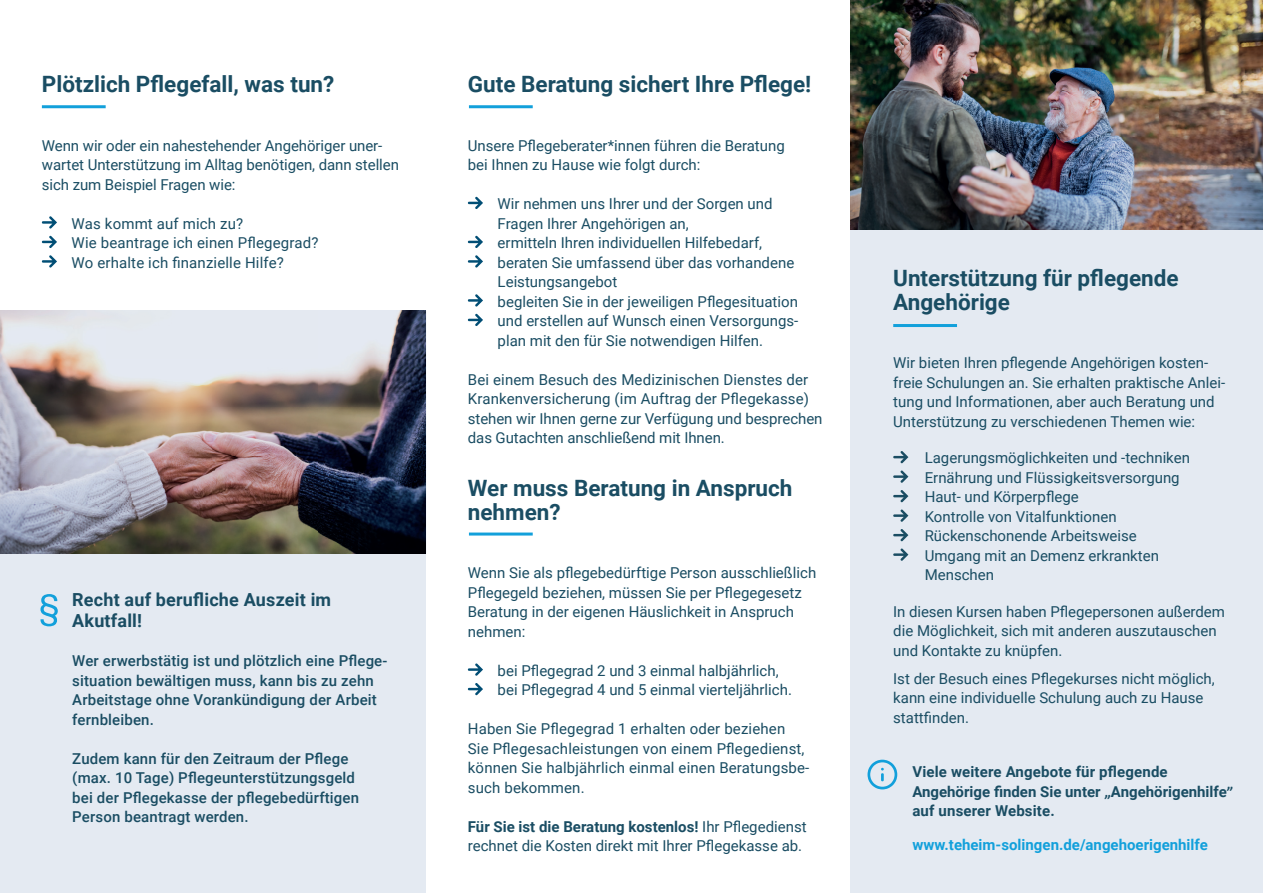
<style>
.page{position:relative;width:1263px;height:893px;background:#fff}
.page>*{position:absolute;margin:0;border:0;box-sizing:border-box;transform-origin:0 0}
.t1{font:700 22.5px/24px "Roboto";color:#1a4d63}
.t2{font:700 18px/21px "Roboto";letter-spacing:.01em;color:#1a4d63}
.t3{font:15px/19.5px "Roboto";color:#1a4d63}
.t4{font:500 15px/19.5px "Roboto";letter-spacing:.01em;color:#1a4d63}
.t5{font:700 15px/19.5px "Roboto";color:#1a4d63}
.t6{font:700 15px "Roboto";color:#12a0db}
.s1{font-weight:700}
.s2{font-family:"Calibri"}
</style>
<div class="page">
<div style="left:0;top:527px;width:425px;height:366px;background:#e4eaf2"></div>
<div style="left:850px;top:0;width:413px;height:893px;background:#e4eaf2"></div>
<svg style="left:42px;top:216px;width:15px;height:13px"></svg>
<svg style="left:42px;top:236px;width:15px;height:12px"></svg>
<svg style="left:42px;top:255px;width:15px;height:13px"></svg>
<svg style="left:468px;top:197px;width:15px;height:12px"></svg>
<svg style="left:468px;top:236px;width:15px;height:12px"></svg>
<svg style="left:468px;top:255px;width:15px;height:13px"></svg>
<svg style="left:468px;top:294px;width:15px;height:13px"></svg>
<svg style="left:468px;top:314px;width:15px;height:12px"></svg>
<svg style="left:468px;top:663px;width:15px;height:13px"></svg>
<svg style="left:468px;top:683px;width:15px;height:12px"></svg>
<svg style="left:893px;top:451px;width:15px;height:12px"></svg>
<svg style="left:893px;top:470px;width:15px;height:13px"></svg>
<svg style="left:893px;top:490px;width:15px;height:12px"></svg>
<svg style="left:893px;top:509px;width:15px;height:13px"></svg>
<svg style="left:893px;top:529px;width:15px;height:12px"></svg>
<svg style="left:893px;top:548px;width:15px;height:13px"></svg>
<hr style="left:893px;top:324px;width:64px;height:3px;background:#12a0db">
<hr style="left:469px;top:105px;width:64px;height:3px;background:#12a0db">
<hr style="left:469px;top:533px;width:64px;height:3px;background:#12a0db">
<hr style="left:42px;top:105px;width:64px;height:3px;background:#12a0db">
<svg style="left:867px;top:760px;width:30px;height:29px"></svg>
<hr style="left:425px;top:311px;width:1px;height:243px;background:#e4e9f1">
<img style="left:0;top:311px;width:425px;height:243px">
<svg style="left:40px;top:594px;width:18px;height:32px"></svg>
<img style="left:850px;top:0;width:413px;height:230px">
<h1 class="t1" style="left:42px;top:71px;width:294px">Plötzlich Pflegefall, was tun?</h1>
<p class="t3" style="left:42px;top:135px;width:359px">Wenn wir oder ein nahestehender Angehöriger uner&shy;wartet Unterstützung im Alltag benötigen, dann stellen sich zum Beispiel Fragen wie:</p>
<p class="t3" style="left:72px;top:213px;width:248px">Was kommt auf mich zu?<br>Wie beantrage ich einen Pflegegrad?<br>Wo erhalte ich finanzielle Hilfe?</p>
<p class="t2" style="left:72px;top:589px;width:260px">Recht auf berufliche Auszeit im<br>Akutfall!</p>
<p class="t4" style="left:72px;top:650px;width:317px">Wer erwerbstätig ist und plötzlich eine Pflege&shy;situation bewältigen muss, kann bis zu zehn Arbeitstage ohne Vorankündigung der Arbeit fernbleiben.</p>
<p class="t4" style="left:72px;top:748px;width:288px">Zudem kann für den Zeitraum der Pflege (max. 10 Tage) Pflegeunterstützungsgeld bei der Pflegekasse der pflegebedürftigen Person beantragt werden.</p>
<h1 class="t1" style="left:468px;top:71px;width:345px">Gute Beratung sichert Ihre Pflege!</h1>
<p class="t3" style="left:468px;top:135px;width:318px">Unsere Pflegeberater*innen führen die Beratung bei Ihnen zu Hause wie folgt durch:</p>
<p class="t3" style="left:498px;top:193px;width:302px">Wir nehmen uns Ihrer und der Sorgen und Fragen Ihrer Angehörigen an,<br>ermitteln Ihren individuellen Hilfebedarf, beraten Sie umfassend über das vorhandene Leistungsangebot<br>begleiten Sie in der jeweiligen Pflegesituation und erstellen auf Wunsch einen Versorgungs&shy;plan mit den für Sie notwendigen Hilfen.</p>
<p class="t3" style="left:468px;top:369px;width:356px">Bei einem Besuch des Medizinischen Dienstes der Krankenversicherung (im Auftrag der Pflegekasse) stehen wir Ihnen gerne zur Verfügung und besprechen das Gutachten anschließend mit Ihnen.</p>
<h1 class="t1" style="left:468px;top:475px;width:326px">Wer muss Beratung in Anspruch nehmen?</h1>
<p class="t3" style="left:468px;top:563px;width:350px">Wenn Sie als pflegebedürftige Person ausschließlich Pflegegeld beziehen, müssen Sie per Pflegegesetz Beratung in der eigenen Häuslichkeit in Anspruch nehmen:</p>
<p class="t3" style="left:498px;top:660px;width:296px">bei Pflegegrad 2 und 3 einmal halbjährlich, bei Pflegegrad 4 und 5 einmal vierteljährlich.</p>
<p class="t3" style="left:468px;top:719px;width:343px">Haben Sie Pflegegrad 1 erhalten oder beziehen Sie Pflegesachleistungen von einem Pflegedienst, können Sie halbjährlich einmal einen Beratungsbe&shy;such bekommen.</p>
<p class="t3" style="left:468px;top:816px;width:340px"><span class="s1">Für Sie ist die Beratung kostenlos!</span> Ihr Pflegedienst rechnet die Kosten direkt mit Ihrer Pflegekasse ab.</p>
<h1 class="t1" style="left:893px;top:265px;width:287px">Unterstützung für pflegende<br>Angehörige</h1>
<p class="t3" style="left:893px;top:353px;width:333px">Wir bieten Ihren pflegende Angehörigen kosten&shy;freie Schulungen an. Sie erhalten praktische Anlei&shy;tung und Informationen, aber auch Beratung und Unterstützung zu verschiedenen Themen wie:</p>
<p class="t3" style="left:925px;top:448px;width:267px">Lagerungsmöglichkeiten und -techniken<br>Ernährung und Flüssigkeitsversorgung<br>Haut- und Körperpflege<br>Kontrolle von Vitalfunktionen<br>Rückenschonende Arbeitsweise<br>Umgang mit an Demenz erkrankten<br>Menschen</p>
<p class="t3" style="left:893px;top:601px;width:333px">In diesen Kursen haben Pflegepersonen außerdem die Möglichkeit, sich mit anderen auszutauschen und Kontakte zu knüpfen.</p>
<p class="t3" style="left:893px;top:668px;width:323px">Ist der Besuch eines Pflegekurses nicht möglich, kann eine individuelle Schulung auch zu Hause stattfinden.</p>
<p class="t5" style="left:912px;top:761px;width:322px">Viele weitere Angebote für pflegende<br>Angehörige finden Sie unter <span class="s2">„</span>Angehörigenhilfe<span class="s2">ˮ </span>auf unserer Website.</p>
<p class="t6" style="left:912px;top:834px;width:297px">www.teheim-solingen.de/angehoerigenhilfe</p>
</div>
